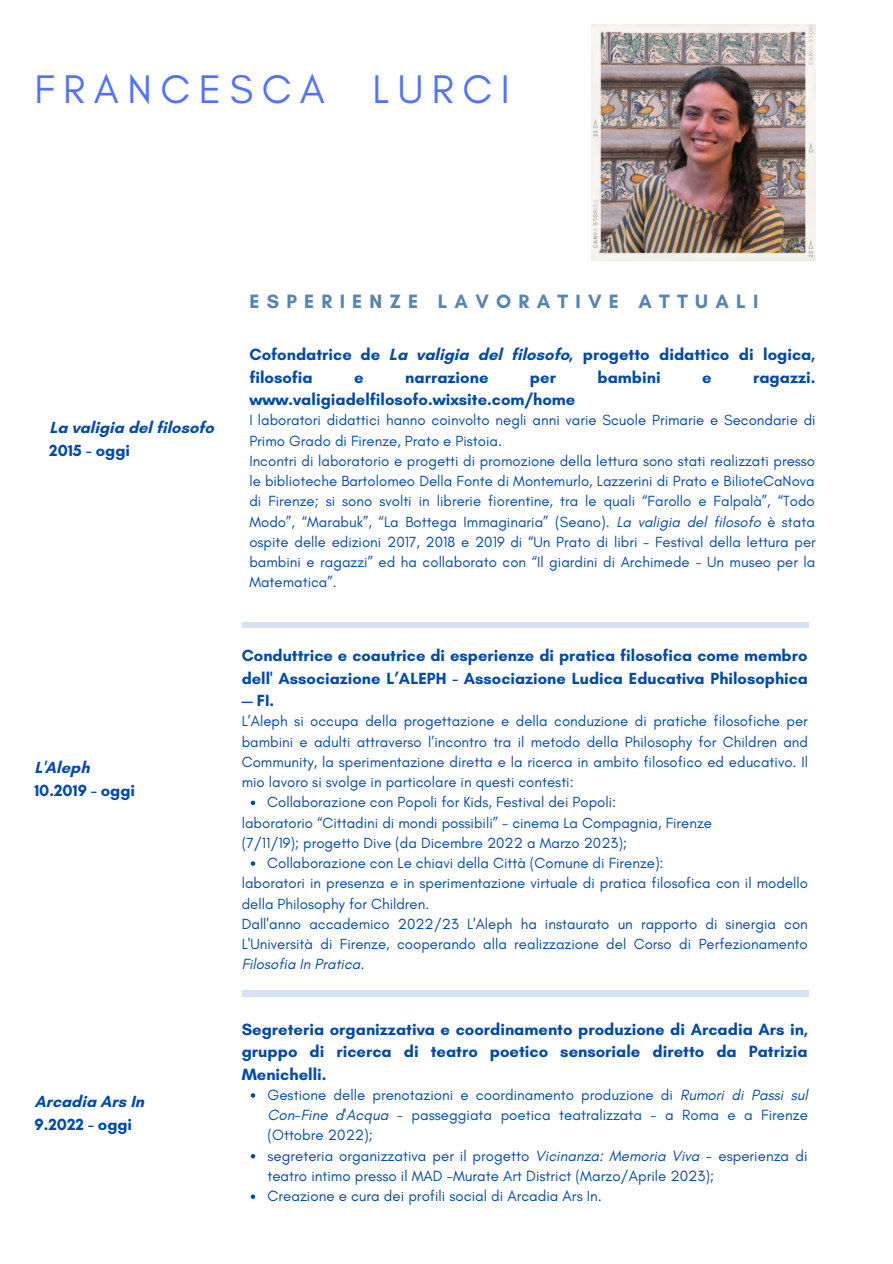
<style>
.page{position:relative;width:893px;height:1264px;background:#fff}
.page>*{position:absolute;margin:0;border:0;box-sizing:border-box;transform-origin:0 0}
.t1{font:40.65px "Glacial Indifference";letter-spacing:.21em;color:#5271ff}
.t2{font:700 19.65px "Glacial Indifference";letter-spacing:.37em;color:#5685b2}
.t3{font:700 16.65px/22.5px "Glacial Indifference";color:#004aad}
.t4{font:700 16.5px/22.5px "Glacial Indifference";color:#004aad}
.t5{font:15.15px/20.2px "Glacial Indifference";color:#004aad}
.t6{font:15px/20.2px "Glacial Indifference";color:#004aad}
.s1{font-style:italic}
</style>
<div class="page">
<img style="left:591px;top:24px;width:224px;height:236px">
<svg style="left:251px;top:800px;width:4px;height:5px"></svg>
<svg style="left:251px;top:861px;width:4px;height:4px"></svg>
<div style="left:242px;top:622px;width:566px;height:6px;background:#d5e2ef"></div>
<div style="left:242px;top:990px;width:566px;height:7px;background:#d5e2ef"></div>
<svg style="left:251px;top:1093px;width:4px;height:4px"></svg>
<svg style="left:251px;top:1154px;width:4px;height:4px"></svg>
<svg style="left:251px;top:1194px;width:4px;height:4px"></svg>
<h1 class="t1" style="left:34px;top:64px;width:477px">FRANCESCA LURCI</h1>
<p class="t4" style="left:49px;top:416px;width:166px">La valigia del filosofo<br>2015 - oggi</p>
<p class="t4" style="left:34px;top:756px;width:102px">L'Aleph<br>10.2019 - oggi</p>
<p class="t4" style="left:34px;top:1090px;width:111px">Arcadia Ars In<br>9.2022 - oggi</p>
<h2 class="t2" style="left:249px;top:289px;width:510px">ESPERIENZE LAVORATIVE ATTUALI</h2>
<p class="t3" style="left:249px;top:343px;width:567px">Cofondatrice de La valigia del filosofo, progetto didattico di logica, filosofia</p>
<p class="t3" style="left:354px;top:365px;width:11px">e</p>
<p class="t3" style="left:405px;top:365px;width:85px">narrazione</p>
<p class="t3" style="left:530px;top:365px;width:28px">per</p>
<p class="t3" style="left:597px;top:365px;width:65px">bambini</p>
<p class="t3" style="left:702px;top:365px;width:11px">e</p>
<p class="t3" style="left:753px;top:365px;width:64px">ragazzi.</p>
<p class="t3" style="left:249px;top:388px;width:327px">www.valigiadelfilosofo.wixsite.com/home</p>
<p class="t6" style="left:249px;top:410px;width:568px">I laboratori didattici hanno coinvolto negli anni varie Scuole Primarie e Secondarie di Primo Grado di Firenze, Prato e Pistoia.<br>Incontri di laboratorio e progetti di promozione della lettura sono stati realizzati presso le biblioteche Bartolomeo Della Fonte di Montemurlo, Lazzerini di Prato e BilioteCaNova di Firenze; si sono svolti in librerie fiorentine, tra le quali “Farollo e Falpalà”, “Todo Modo”, “Marabuk”, “La Bottega Immaginaria” (Seano). <span class="s1">La valigia del filosofo</span> è stata ospite delle edizioni 2017, 2018 e 2019 di “Un Prato di libri - Festival della lettura per bambini e ragazzi” ed ha collaborato con “Il giardini di Archimede - Un museo per la Matematica”.</p>
<p class="t4" style="left:242px;top:644px;width:567px">Conduttrice e coautrice di esperienze di pratica filosofica come membro dell' Associazione L’ALEPH - Associazione Ludica Educativa Philosophica</p>
<p class="t4" style="left:242px;top:689px;width:34px">— FI.</p>
<p class="t6" style="left:242px;top:711px;width:568px;text-align:justify">L’Aleph si occupa della progettazione e della conduzione di pratiche filosofiche per bambini e adulti attraverso l’incontro tra il metodo della Philosophy for Children and Community, la sperimentazione diretta e la ricerca in ambito filosofico ed educativo. Il mio lavoro si svolge in particolare in questi contesti:</p>
<p class="t6" style="left:242px;top:812px;width:472px">laboratorio “Cittadini di mondi possibili” - cinema La Compagnia, Firenze (7/11/19); progetto Dive (da Dicembre 2022 a Marzo 2023);</p>
<p class="t6" style="left:242px;top:872px;width:567px">laboratori in presenza e in sperimentazione virtuale di pratica filosofica con il modello della Philosophy for Children.<br>Dall'anno accademico 2022/23 L'Aleph ha instaurato un rapporto di sinergia con L'Università di Firenze, cooperando alla realizzazione del Corso di Perfezionamento <span class="s1">Filosofia In Pratica</span>.</p>
<p class="t6" style="left:267px;top:792px;width:350px">Collaborazione con Popoli for Kids, Festival dei Popoli:</p>
<p class="t6" style="left:267px;top:852px;width:398px">Collaborazione con Le chiavi della Città (Comune di Firenze):</p>
<p class="t3" style="left:242px;top:1017px;width:568px;text-align:justify">Segreteria organizzativa e coordinamento produzione di Arcadia Ars in, gruppo di ricerca di teatro poetico sensoriale diretto da Patrizia Menichelli.</p>
<p class="t5" style="left:267px;top:1084px;width:542px">Gestione delle prenotazioni e coordinamento produzione di <span class="s1">Rumori di Passi sul Con-Fine d'Acqua</span> - passeggiata poetica teatralizzata - a Roma e a Firenze (Ottobre 2022);<br>segreteria organizzativa per il progetto <span class="s1">Vicinanza: Memoria Viva</span> - esperienza di teatro intimo presso il MAD -Murate Art District (Marzo/Aprile 2023);<br>Creazione e cura dei profili social di Arcadia Ars In.</p>
</div>
